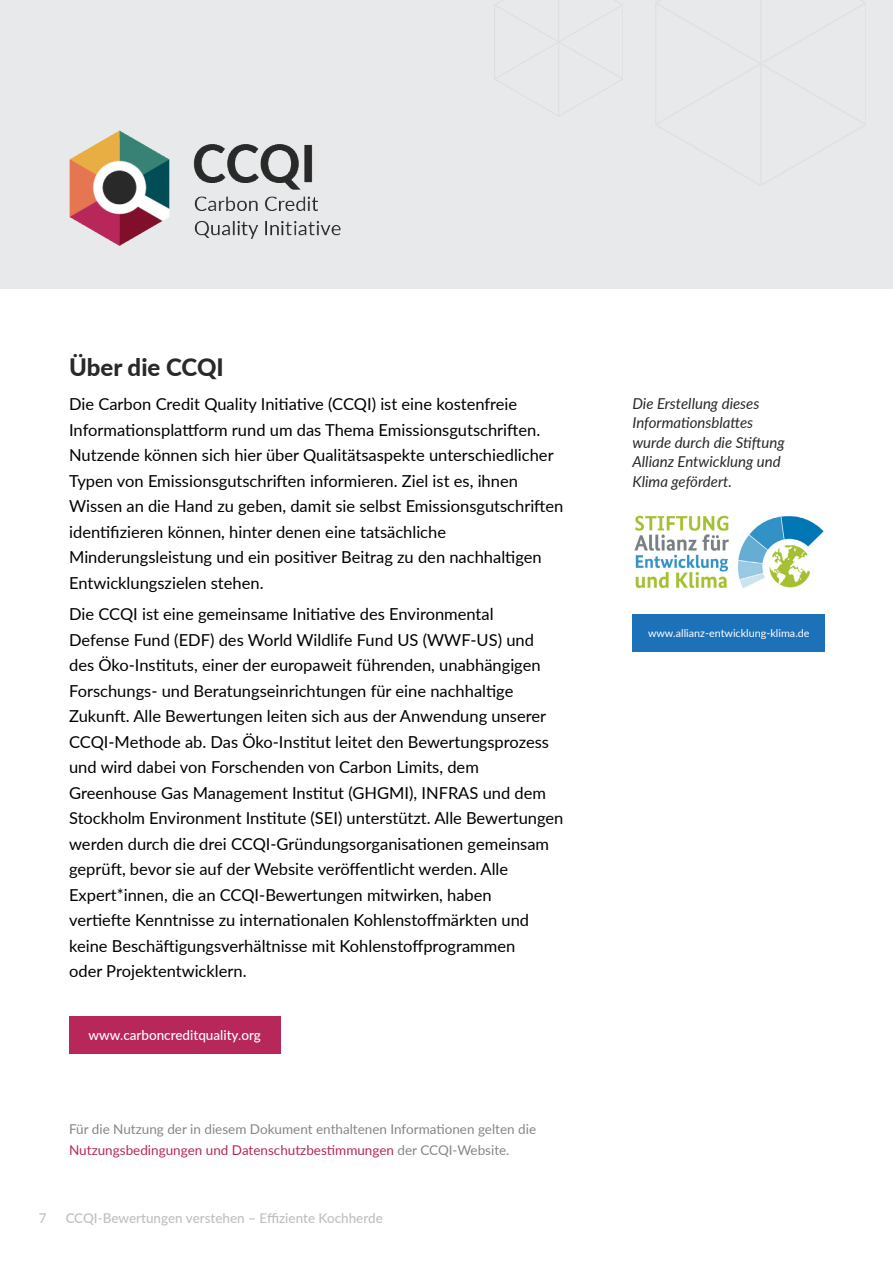
<style>
.page{position:relative;width:893px;height:1263px;background:#fff}
.page>*{position:absolute;margin:0;border:0;box-sizing:border-box;transform-origin:0 0}
.t1{font:800 24px "Lato";color:#282929}
.t2{font:16.5px/25.5px "Lato";color:#000}
.t3{font:italic 15px/19.5px "Lato";color:#282929}
.t4{font:13.5px/21px "Lato";color:#848688}
.t5{font:500 13.5px "Lato";color:#9a9b9b}
.t6{font:500 13.5px "Lato";color:#fff}
.t7{font:10.8px "Lato";color:#fff}
.s1{color:#b72759}
</style>
<div class="page">
<div style="left:0;top:0;width:893px;height:289px;background:#e8e9ea"></div>
<img style="left:69px;top:130px;width:272px;height:116px">
<svg style="left:494px;top:0;width:129px;height:116px"></svg>
<div style="left:69px;top:1016px;width:211px;height:38px;background:#b72759"></div>
<img style="left:634px;top:515px;width:190px;height:74px">
<div style="left:632px;top:614px;width:193px;height:38px;background:#1d71b8"></div>
<h1 class="t1" style="left:69px;top:349px;width:156px">Über die CCQI</h1>
<p class="t2" style="left:69px;top:391px;width:496px">Die Carbon Credit Quality Initiative (CCQI) ist eine kostenfreie Informationsplattform rund um das Thema Emissionsgutschriften.<br>Nutzende können sich hier über Qualitätsaspekte unterschiedlicher Typen von Emissionsgutschriften informieren. Ziel ist es, ihnen Wissen an die Hand zu geben, damit sie selbst Emissionsgutschriften identifizieren können, hinter denen eine tatsächliche Minderungsleistung und ein positiver Beitrag zu den nachhaltigen Entwicklungszielen stehen.</p>
<p class="t2" style="left:69px;top:601px;width:496px">Die CCQI ist eine gemeinsame Initiative des Environmental<br>Defense Fund (EDF) des World Wildlife Fund US (WWF-US) und<br>des Öko-Instituts, einer der europaweit führenden, unabhängigen Forschungs- und Beratungseinrichtungen für eine nachhaltige Zukunft. Alle Bewertungen leiten sich aus der Anwendung unserer CCQI-Methode ab. Das Öko-Institut leitet den Bewertungsprozess und wird dabei von Forschenden von Carbon Limits, dem Greenhouse Gas Management Institut (GHGMI), INFRAS und dem Stockholm Environment Institute (SEI) unterstützt. Alle Bewertungen werden durch die drei CCQI-Gründungsorganisationen gemeinsam geprüft, bevor sie auf der Website veröffentlicht werden. Alle Expert*innen, die an CCQI-Bewertungen mitwirken, haben<br>vertiefte Kenntnisse zu internationalen Kohlenstoffmärkten und keine Beschäftigungsverhältnisse mit Kohlenstoffprogrammen<br>oder Projektentwicklern.</p>
<p class="t6" style="left:88px;top:1025px;width:174px">www.carboncreditquality.org</p>
<p class="t4" style="left:69px;top:1118px;width:468px">Für die Nutzung der in diesem Dokument enthaltenen Informationen gelten die<br><span class="s1">Nutzungsbedingungen und Datenschutzbestimmungen</span> der CCQI-Website.</p>
<p class="t5" style="left:38px;top:1208px;width:9px">7</p>
<p class="t5" style="left:65px;top:1208px;width:319px">CCQI-Bewertungen verstehen – Effiziente Kochherde</p>
<p class="t3" style="left:632px;top:393px;width:154px">Die Erstellung dieses<br>Informationsblattes wurde durch die Stiftung<br>Allianz Entwicklung und<br>Klima gefördert.</p>
<p class="t7" style="left:648px;top:626px;width:163px">www.allianz-entwicklung-klima.de</p>
</div>
